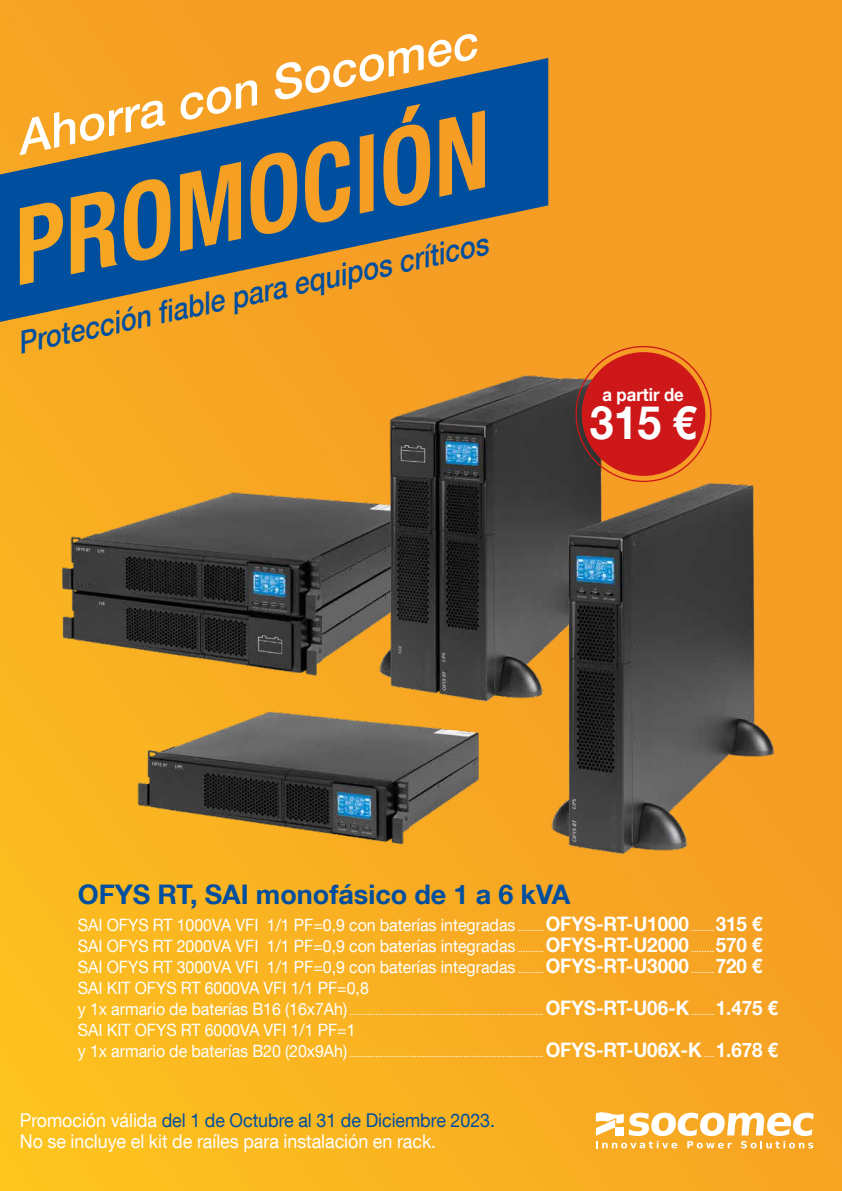
<style>
.page{position:relative;width:842px;height:1191px;background:#fff}
.page>*{position:absolute;margin:0;border:0;box-sizing:border-box;transform-origin:0 0}
.t1{font:italic 500 47.7px "Helvetica Neue LT Com";color:#fff}
.t2{font:700 46px "Helvetica Neue LT Com";color:#fff;scale:.93 1}
.t3{font:italic 500 31px "Helvetica Neue LT Com";color:#004f9f;scale:.87 1}
.t4{font:700 27px "Helvetica Neue LT Com";color:#004f9f}
.t5{font:19px/21px "Helvetica Neue LT Com";letter-spacing:-.005em;color:#fff;scale:.94 1}
.t6{font:700 18px "Helvetica Neue LT Com";color:#fff;scale:.93 1}
.t7{font:17px/21px "Helvetica Neue LT Com";letter-spacing:-.005em;color:#fff;text-align:justify;scale:.94 1}
.t8{font:10px "Helvetica Neue LT Com";color:#fff;scale:.94 1}
.s1{font-size:10px}
.s2{font-weight:700;font-size:20px}
.s3{font-size:17px}
.s4{color:#004f9f}
</style>
<div class="page">
<img style="left:0;top:0;width:842px;height:1191px">
<svg style="left:596px;top:1112px;width:218px;height:36px"></svg>
<div style="left:615px;top:1127px;width:9px;height:8px;background:#fff"></div>
<img style="left:47px;top:357px;width:748px;height:509px">
<svg style="left:0;top:58px;width:548px;height:267px;background:#917f55"></svg>
<div style="left:582px;top:352px;width:123px;height:124px;background:#cd1719;border-radius:50%"></div>
<h1 class="t1" style="left:10px;top:111px;width:471px;rotate:-12deg">Ahorra con Socomec</h1>
<h3 class="t3" style="left:14px;top:325px;width:553px;rotate:-12deg">Protección fi able para equipos críticos</h3>
<p class="t6" style="left:602px;top:383px;width:89px">a partir de</p>
<h2 class="t2" style="left:590px;top:394px;width:116px">315 €</h2>
<h3 class="t4" style="left:78px;top:877px;width:494px">OFYS RT, SAI monofásico de 1 a 6 kVA</h3>
<p class="t7" style="left:78px;top:913px;width:730px">SAI OFYS RT 1000VA VFI 1/1 PF=0,9 con baterías integradas <span class="s1">..........</span> <span class="s2">OFYS-RT-U1000</span> <span class="s1">.........</span><span class="s2">315 € </span>SAI OFYS RT 2000VA VFI 1/1 PF=0,9 con baterías integradas <span class="s1">..........</span> <span class="s2">OFYS-RT-U2000</span> <span class="s1">.........</span><span class="s2">570 € </span>SAI OFYS RT 3000VA VFI 1/1 PF=0,9 con baterías integradas <span class="s1">..........</span> <span class="s2">OFYS-RT-U3000</span> <span class="s1">.........</span><span class="s2">720 € </span>SAI KIT OFYS RT 6000VA VFI 1/1 PF=0,8</p>
<p class="t8" style="left:78px;top:1005px;width:746px"><span class="s3">y 1x armario de baterías B16 (16x7Ah)</span> ........................................................................... <span class="s2">OFYS-RT-U06-K</span> .........<span class="s2">1.475 €</span></p>
<p class="t7" style="left:78px;top:1018px;width:297px">SAI KIT OFYS RT 6000VA VFI 1/1 PF=1</p>
<p class="t8" style="left:78px;top:1047px;width:746px"><span class="s3">y 1x armario de baterías B20 (20x9Ah)</span> ........................................................................... <span class="s2">OFYS-RT-U06X-K</span> ....<span class="s2">1.678 €</span></p>
<p class="t5" style="left:20px;top:1109px;width:507px">Promoción válida <span class="s4">del 1 de Octubre al 31 de Diciembre 2023.<br></span>No se incluye el kit de raíles para instalación en rack.</p>
</div>
